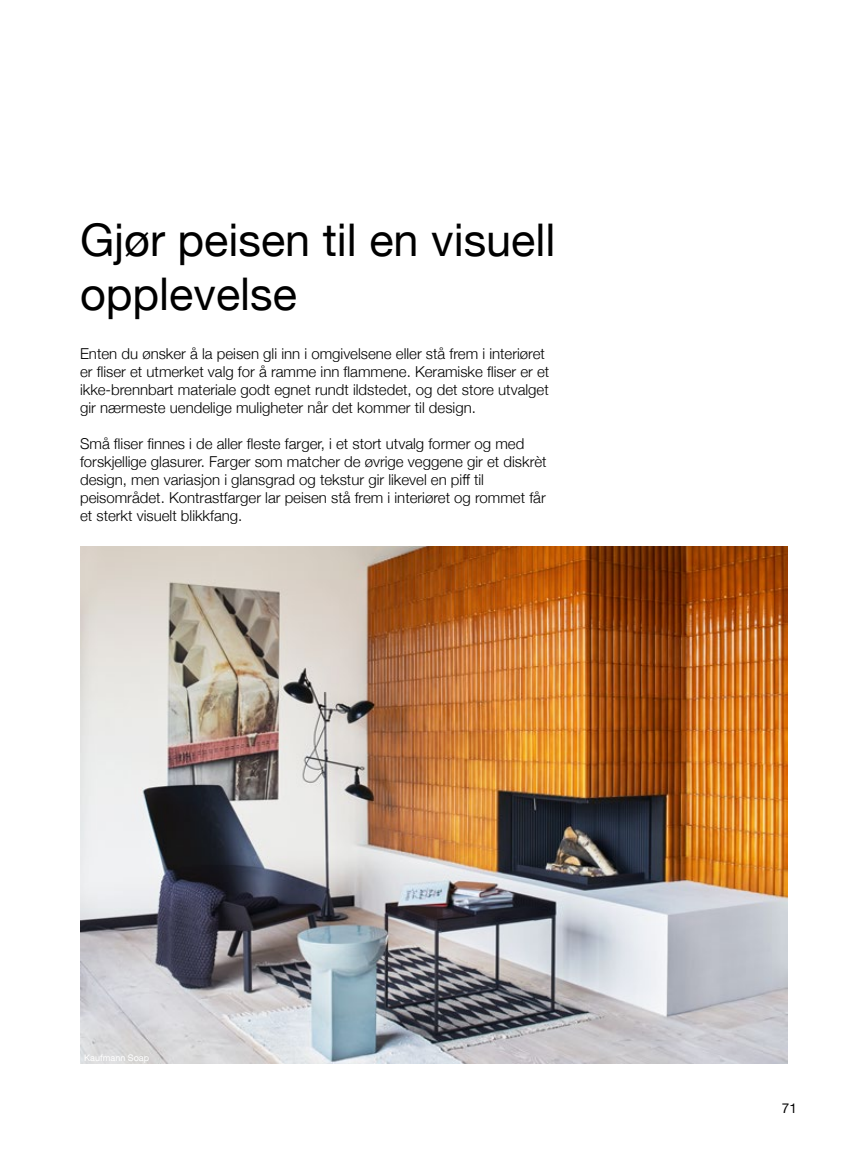
<style>
.page{position:relative;width:851px;height:1149px;background:#fff}
.page>*{position:absolute;margin:0;border:0;box-sizing:border-box;transform-origin:0 0}
.t1{font:45px/54px "Helvetica Neue";color:#000}
.t2{font:300 15px/18px "Helvetica Neue";color:#000}
.t3{font:13.5px "Helvetica Neue";color:#000}
.t4{font:9px "Helvetica Neue";color:#fff}
</style>
<div class="page">
<img style="left:80px;top:546px;width:707px;height:517px">
<h1 class="t1" style="left:80px;top:215px;width:477px">Gjør peisen til en visuell opplevelse</h1>
<p class="t2" style="left:80px;top:343px;width:470px">Enten du ønsker å la peisen gli inn i omgivelsene eller stå frem i interiøret er fliser et utmerket valg for å ramme inn flammene. Keramiske fliser er et ikke-brennbart materiale godt egnet rundt ildstedet, og det store utvalget gir nærmeste uendelige muligheter når det kommer til design.</p>
<p class="t2" style="left:80px;top:433px;width:468px">Små fliser finnes i de aller fleste farger, i et stort utvalg former og med forskjellige glasurer. Farger som matcher de øvrige veggene gir et diskrèt design, men variasjon i glansgrad og tekstur gir likevel en piff til peisområdet. Kontrastfarger lar peisen stå frem i interiøret og rommet får et sterkt visuelt blikkfang.</p>
<p class="t4" style="left:84px;top:1050px;width:66px">Kaufmann Soap</p>
<p class="t3" style="left:781px;top:1098px;width:17px">71</p>
</div>
